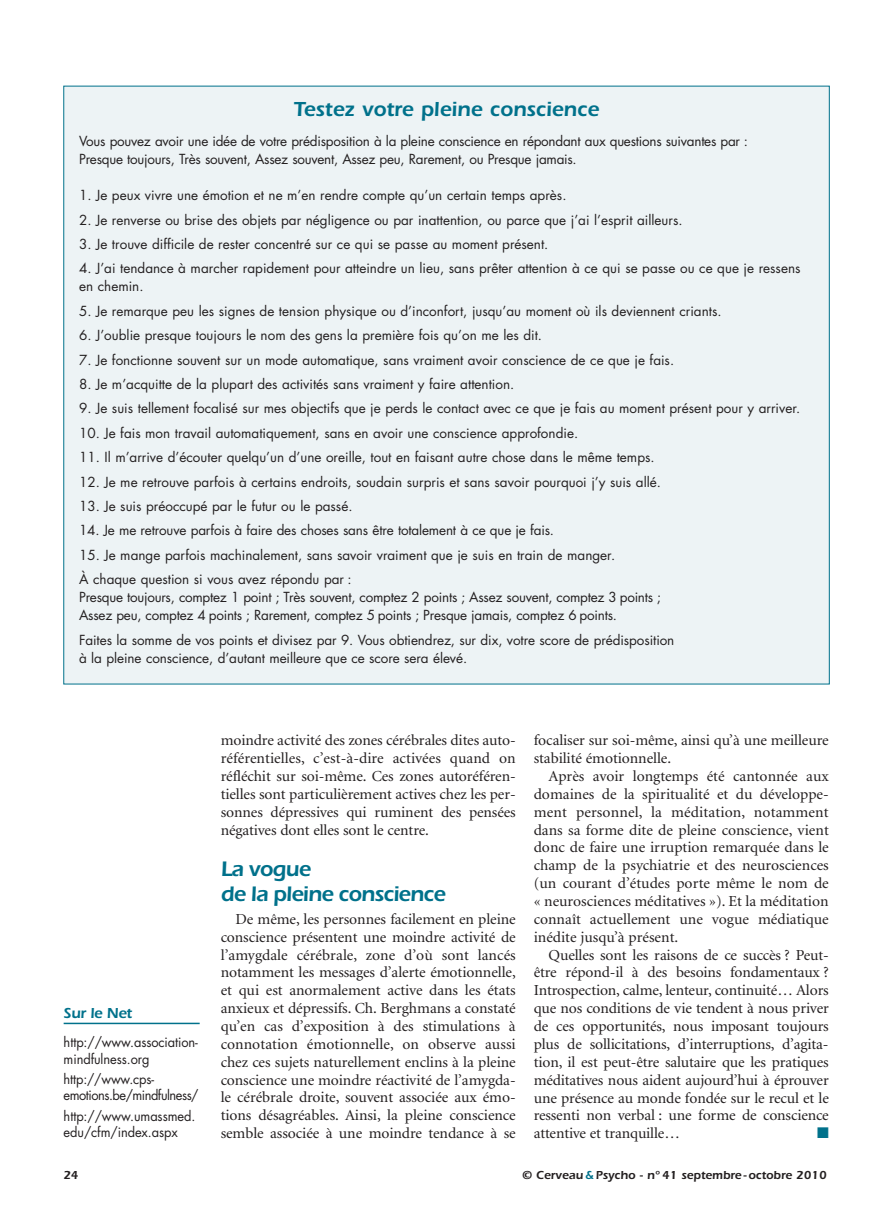
<style>
.page{position:relative;width:893px;height:1222px;background:#fff}
.page>*{position:absolute;margin:0;border:0;box-sizing:border-box;transform-origin:0 0}
.t1{font:600 21.75px/24.8px "Itc Eras";letter-spacing:-.03em;color:#00718b}
.t2{font:600 21px "Itc Eras";color:#00718b}
.t3{font:15.3px/17.9px "Minion";letter-spacing:-.005em;color:#231f20;text-align:justify}
.t4{font:15.3px "Zapf Dingbats ITC";color:#00718b}
.t5{font:600 15px "Itc Eras";letter-spacing:-.015em;color:#00718b}
.t6{font:13.5px/18px "Futura";color:#231f20}
.t7{font:13.5px/18px "Futura";letter-spacing:-.02em;color:#231f20}
.t8{font:13.5px/16.2px "Futura";color:#231f20;scale:.95 1}
.t9{font:13.5px/16.2px "Futura";letter-spacing:-.035em;color:#231f20;scale:.95 1}
.t10{font:600 12px "Itc Eras";color:#231f20}
.s1{color:#00718b}
</style>
<div class="page">
<div style="left:64px;top:86px;width:765px;height:598px;background:#edf3f5"></div>
<hr style="left:64px;top:1022px;width:136px;height:2px;background:#00718b">
<h2 class="t2" style="left:294px;top:101px;width:307px">Testez votre pleine conscience</h2>
<p class="t7" style="left:79px;top:133px;width:670px">Vous pouvez avoir une idée de votre prédisposition à la pleine conscience en répondant aux questions suivantes par :<br>Presque toujours, Très souvent, Assez souvent, Assez peu, Rarement, ou Presque jamais.</p>
<p class="t6" style="left:79px;top:187px;width:489px">1. Je peux vivre une émotion et ne m’en rendre compte qu’un certain temps après.</p>
<p class="t6" style="left:79px;top:212px;width:605px">2. Je renverse ou brise des objets par négligence ou par inattention, ou parce que j’ai l’esprit ailleurs.</p>
<p class="t6" style="left:79px;top:236px;width:471px">3. Je trouve difficile de rester concentré sur ce qui se passe au moment présent.</p>
<p class="t6" style="left:79px;top:261px;width:723px">4. J’ai tendance à marcher rapidement pour atteindre un lieu, sans prêter attention à ce qui se passe ou ce que je ressens en chemin.</p>
<p class="t6" style="left:79px;top:303px;width:644px">5. Je remarque peu les signes de tension physique ou d’inconfort, jusqu’au moment où ils deviennent criants.</p>
<p class="t6" style="left:79px;top:327px;width:464px">6. J’oublie presque toujours le nom des gens la première fois qu’on me les dit.</p>
<p class="t6" style="left:79px;top:352px;width:597px">7. Je fonctionne souvent sur un mode automatique, sans vraiment avoir conscience de ce que je fais.</p>
<p class="t6" style="left:79px;top:376px;width:437px">8. Je m’acquitte de la plupart des activités sans vraiment y faire attention.</p>
<p class="t6" style="left:79px;top:400px;width:723px">9. Je suis tellement focalisé sur mes objectifs que je perds le contact avec ce que je fais au moment présent pour y arriver.</p>
<p class="t6" style="left:79px;top:425px;width:500px">10. Je fais mon travail automatiquement, sans en avoir une conscience approfondie.</p>
<p class="t6" style="left:79px;top:449px;width:577px">11. Il m’arrive d’écouter quelqu’un d’une oreille, tout en faisant autre chose dans le même temps.</p>
<p class="t6" style="left:79px;top:474px;width:583px">12. Je me retrouve parfois à certains endroits, soudain surpris et sans savoir pourquoi j’y suis allé.</p>
<p class="t6" style="left:79px;top:498px;width:275px">13. Je suis préoccupé par le futur ou le passé.</p>
<p class="t6" style="left:79px;top:522px;width:476px">14. Je me retrouve parfois à faire des choses sans être totalement à ce que je fais.</p>
<p class="t6" style="left:79px;top:544px;width:538px;line-height:24.5px">15. Je mange parfois machinalement, sans savoir vraiment que je suis en train de manger.<br>À chaque question si vous avez répondu par :</p>
<p class="t7" style="left:79px;top:589px;width:583px">Presque toujours, comptez 1 point ; Très souvent, comptez 2 points ; Assez souvent, comptez 3 points ;<br>Assez peu, comptez 4 points ; Rarement, comptez 5 points ; Presque jamais, comptez 6 points.</p>
<p class="t6" style="left:79px;top:631px;width:597px">Faites la somme de vos points et divisez par 9. Vous obtiendrez, sur dix, votre score de prédisposition à la pleine conscience, d’autant meilleure que ce score sera élevé.</p>
<p class="t5" style="left:64px;top:1008px;width:70px">Sur le Net</p>
<p class="t8" style="left:64px;top:1035px;width:143px">http://www.association&shy;mindfulness.org</p>
<p class="t9" style="left:64px;top:1072px;width:144px">http://www.cps&shy;emotions.be/mindfulness/</p>
<p class="t8" style="left:64px;top:1108px;width:140px">http://www.umassmed. edu/cfm/index.aspx</p>
<p class="t3" style="left:221px;top:732px;width:297px">moindre activité des zones cérébrales dites auto&shy;référentielles, c’est-à-dire activées quand on réfléchit sur soi-même. Ces zones autoréféren&shy;tielles sont particulièrement actives chez les per&shy;sonnes dépressives qui ruminent des pensées négatives dont elles sont le centre.</p>
<h1 class="t1" style="left:221px;top:859px;width:226px">La vogue<br>de la pleine conscience</h1>
<p class="t3" style="left:221px;top:911px;width:297px;text-indent:15px">De même, les personnes facilement en pleine conscience présentent une moindre activité de l’amygdale cérébrale, zone d’où sont lancés notamment les messages d’alerte émotionnelle, et qui est anormalement active dans les états anxieux et dépressifs. Ch. Berghmans a constaté qu’en cas d’exposition à des stimulations à connotation émotionnelle, on observe aussi chez ces sujets naturellement enclins à la pleine conscience une moindre réactivité de l’amygda&shy;le cérébrale droite, souvent associée aux émo&shy;tions désagréables. Ainsi, la pleine conscience semble associée à une moindre tendance à se</p>
<p class="t3" style="left:534px;top:733px;width:296px">focaliser sur soi-même, ainsi qu’à une meilleure stabilité émotionnelle.</p>
<p class="t3" style="left:534px;top:768px;width:297px;text-indent:15px">Après avoir longtemps été cantonnée aux domaines de la spiritualité et du développe&shy;ment personnel, la méditation, notamment dans sa forme dite de pleine conscience, vient donc de faire une irruption remarquée dans le champ de la psychiatrie et des neurosciences (un courant d’études porte même le nom de « neurosciences méditatives »). Et la méditation connaît actuellement une vogue médiatique inédite jusqu’à présent.</p>
<p class="t3" style="left:534px;top:947px;width:297px;text-indent:15px">Quelles sont les raisons de ce succès ? Peut&shy;être répond-il à des besoins fondamentaux ?<br>Introspection, calme, lenteur, continuité… Alors que nos conditions de vie tendent à nous priver de ces opportunités, nous imposant toujours plus de sollicitations, d’interruptions, d’agita&shy;tion, il est peut-être salutaire que les pratiques méditatives nous aident aujourd’hui à éprouver une présence au monde fondée sur le recul et le ressenti non verbal : une forme de conscience attentive et tranquille…</p>
<p class="t4" style="left:817px;top:1127px;width:13px">■</p>
<p class="t10" style="left:63px;top:1171px;width:17px">24</p>
<p class="t10" style="left:522px;top:1171px;width:306px">© Cerveau <span class="s1">&amp;</span> Psycho - n° 41 septembre - octobre 2010</p>
</div>
